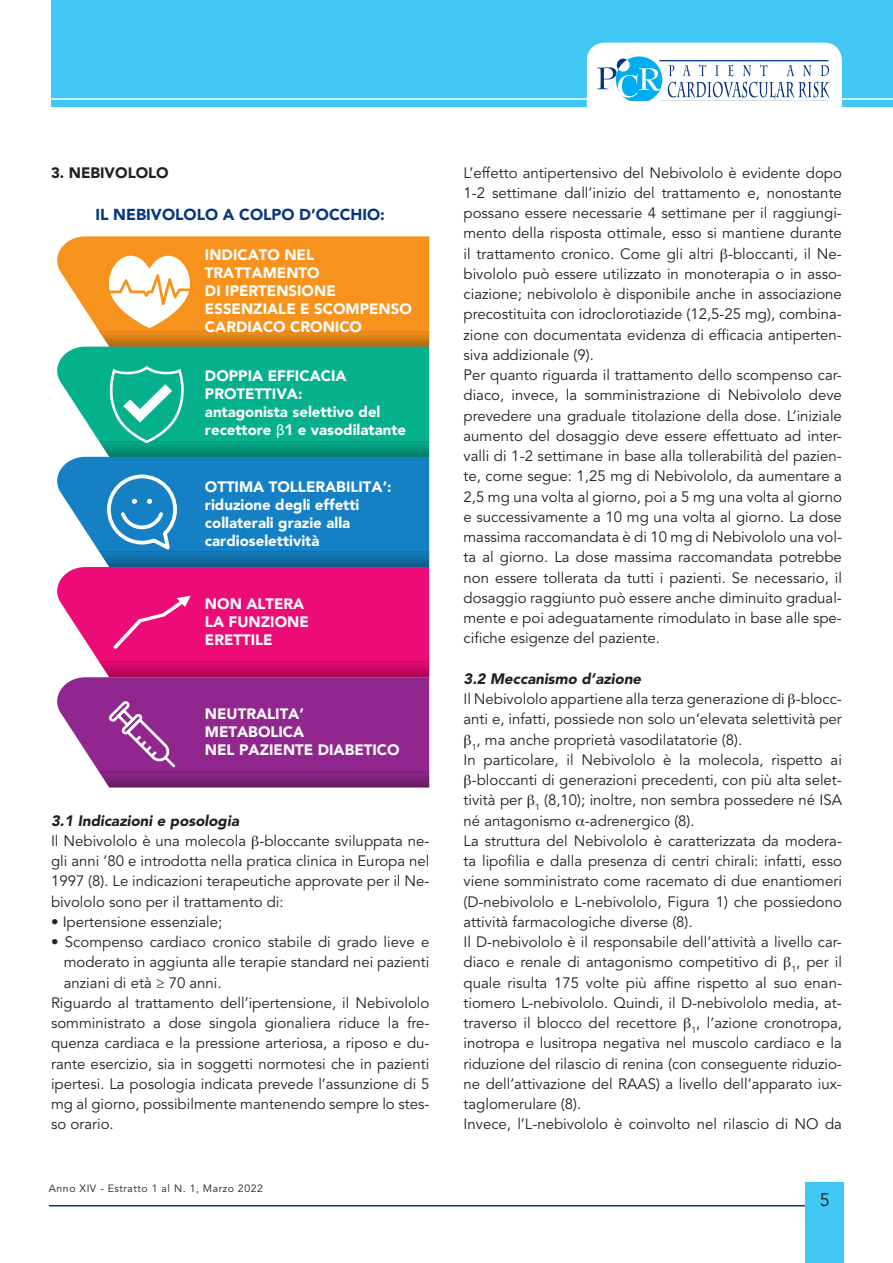
<style>
.page{position:relative;width:893px;height:1263px;background:#fff}
.page>*{position:absolute;margin:0;border:0;box-sizing:border-box;transform-origin:0 0}
.t1{font:18px "Avenir LT Std";color:#231f20}
.t2{font:900 15.75px "Avenir LT Std";color:#08357c}
.t3{font:15px/20.2px "Avenir LT Std";color:#231f20;text-align:justify}
.t4{font:900 15px/18px "Avenir LT Std";color:#fff}
.t5{font:italic 900 15px "Avenir LT Std";color:#231f20}
.t6{font:900 15px "Avenir LT Std";color:#231f20}
.t7{font:10.5px "Avenir LT Std";letter-spacing:.05em;color:#231f20}
.s1{font-family:"Myriad Pro";font-weight:400}
</style>
<div class="page">
<hr style="left:49px;top:1205px;width:761px;height:1px;background:#08357c">
<div style="left:51px;top:0;width:842px;height:106px;background:#40c7f4"></div>
<div style="left:587px;top:43px;width:255px;height:80px;background:#fff;border-radius:18px"></div>
<hr style="left:36px;top:98px;width:857px;height:2px;background:#fff">
<svg style="left:597px;top:56px;width:232px;height:44px"></svg>
<hr style="left:659px;top:60px;width:169px;height:1px;background:#083e89">
<div style="left:806px;top:1182px;width:38px;height:81px;background:#40c7f4"></div>
<svg style="left:57px;top:236px;width:372px;height:552px;background:#8b6f88"></svg>
<p class="t6" style="left:51px;top:163px;width:119px">3. NEBIVOLOLO</p>
<p class="t2" style="left:96px;top:205px;width:291px">IL NEBIVOLOLO A COLPO D’OCCHIO:</p>
<p class="t4" style="left:205px;top:246px;width:208px">INDICATO NEL<br>TRATTAMENTO<br>DI IPERTENSIONE<br>ESSENZIALE E SCOMPENSO<br>CARDIACO CRONICO</p>
<p class="t4" style="left:205px;top:367px;width:203px">DOPPIA EFFICACIA<br>PROTETTIVA:<br>antagonista selettivo del recettore <span class="s1">β</span>1 e vasodilatante</p>
<p class="t4" style="left:205px;top:478px;width:188px">OTTIMA TOLLERABILITA’: riduzione degli effetti collaterali grazie alla cardioselettività</p>
<p class="t4" style="left:205px;top:595px;width:105px">NON ALTERA<br>LA FUNZIONE<br>ERETTILE</p>
<p class="t4" style="left:205px;top:705px;width:196px">NEUTRALITA’<br>METABOLICA<br>NEL PAZIENTE DIABETICO</p>
<p class="t5" style="left:51px;top:811px;width:190px">3.1 Indicazioni e posologia</p>
<p class="t3" style="left:51px;top:831px;width:380px">Il Nebivololo è una molecola -bloccante sviluppata ne&shy;gli anni ’80 e introdotta nella pratica clinica in Europa nel 1997 (8). Le indicazioni terapeutiche approvate per il Ne&shy;bivololo sono per il trattamento di:</p>
<p class="t3" style="left:51px;top:912px;width:173px">• Ipertensione essenziale;</p>
<p class="t3" style="left:51px;top:932px;width:380px">• Scompenso cardiaco cronico stabile di grado lieve e</p>
<p class="t3" style="left:64px;top:952px;width:367px">moderato in aggiunta alle terapie standard nei pazienti</p>
<p class="t3" style="left:64px;top:973px;width:159px">anziani di età ≥ 70 anni.</p>
<p class="t3" style="left:51px;top:993px;width:380px">Riguardo al trattamento dell’ipertensione, il Nebivololo</p>
<p class="t3" style="left:51px;top:1013px;width:380px">somministrato a dose singola gionaliera riduce la fre-</p>
<p class="t3" style="left:51px;top:1033px;width:380px">quenza cardiaca e la pressione arteriosa, a riposo e du-</p>
<p class="t3" style="left:51px;top:1054px;width:380px">rante esercizio, sia in soggetti normotesi che in pazienti</p>
<p class="t3" style="left:51px;top:1074px;width:380px">ipertesi. La posologia indicata prevede l’assunzione di 5</p>
<p class="t3" style="left:51px;top:1094px;width:380px">mg al giorno, possibilmente mantenendo sempre lo stes-</p>
<p class="t3" style="left:51px;top:1114px;width:64px">so orario.</p>
<p class="t7" style="left:49px;top:1182px;width:215px">Anno XIV - Estratto 1 al N. 1, Marzo 2022</p>
<p class="t3" style="left:463px;top:163px;width:380px;text-align:left">L’effetto antipertensivo del Nebivololo è evidente dopo 1-2 settimane dall’inizio del trattamento e, nonostante possano essere necessarie 4 settimane per il raggiungi&shy;mento della risposta ottimale, esso si mantiene durante il trattamento cronico. Come gli altri -bloccanti, il Ne&shy;bivololo può essere utilizzato in monoterapia o in asso&shy;ciazione; nebivololo è disponibile anche in associazione precostituita con idroclorotiazide (12,5-25 mg), combina&shy;zione con documentata evidenza di efficacia antiperten&shy;siva addizionale (9).<br>Per quanto riguarda il trattamento dello scompenso car&shy;diaco, invece, la somministrazione di Nebivololo deve prevedere una graduale titolazione della dose. L’iniziale aumento del dosaggio deve essere effettuato ad inter&shy;valli di 1-2 settimane in base alla tollerabilità del pazien&shy;te, come segue: 1,25 mg di Nebivololo, da aumentare a 2,5 mg una volta al giorno, poi a 5 mg una volta al giorno e successivamente a 10 mg una volta al giorno. La dose massima raccomandata è di 10 mg di Nebivololo una vol&shy;ta al giorno. La dose massima raccomandata potrebbe non essere tollerata da tutti i pazienti. Se necessario, il dosaggio raggiunto può essere anche diminuito gradual&shy;mente e poi adeguatamente rimodulato in base alle spe&shy;cifiche esigenze del paziente.</p>
<p class="t5" style="left:463px;top:670px;width:179px">3.2 Meccanismo d’azione</p>
<p class="t3" style="left:463px;top:689px;width:380px">Il Nebivololo appartiene alla terza generazione di -blocc-</p>
<p class="t3" style="left:463px;top:709px;width:380px">anti e, infatti, possiede non solo un’elevata selettività per</p>
<p class="t3" style="left:472px;top:730px;width:272px"><sub>1</sub>, ma anche proprietà vasodilatatorie (8).</p>
<p class="t3" style="left:463px;top:750px;width:380px">In particolare, il Nebivololo è la molecola, rispetto ai</p>
<p class="t3" style="left:472px;top:770px;width:372px">-bloccanti di generazioni precedenti, con più alta selet-</p>
<p class="t3" style="left:463px;top:790px;width:380px">tività per <sub>1</sub> (8,10); inoltre, non sembra possedere né ISA</p>
<p class="t3" style="left:463px;top:811px;width:233px">né antagonismo -adrenergico (8).</p>
<p class="t3" style="left:463px;top:831px;width:380px">La struttura del Nebivololo è caratterizzata da modera-</p>
<p class="t3" style="left:463px;top:851px;width:380px">ta lipofilia e dalla presenza di centri chirali: infatti, esso</p>
<p class="t3" style="left:463px;top:871px;width:380px">viene somministrato come racemato di due enantiomeri</p>
<p class="t3" style="left:463px;top:892px;width:380px">(D-nebivololo e L-nebivololo, Figura 1) che possiedono</p>
<p class="t3" style="left:463px;top:912px;width:231px">attività farmacologiche diverse (8).</p>
<p class="t3" style="left:463px;top:932px;width:380px">Il D-nebivololo è il responsabile dell’attività a livello car-</p>
<p class="t3" style="left:463px;top:952px;width:380px">diaco e renale di antagonismo competitivo di <sub>1</sub>, per il</p>
<p class="t3" style="left:463px;top:973px;width:380px">quale risulta 175 volte più affine rispetto al suo enan-</p>
<p class="t3" style="left:463px;top:993px;width:380px">tiomero L-nebivololo. Quindi, il D-nebivololo media, at-</p>
<p class="t3" style="left:463px;top:1013px;width:380px">traverso il blocco del recettore <sub>1</sub>, l’azione cronotropa,</p>
<p class="t3" style="left:463px;top:1033px;width:380px">inotropa e lusitropa negativa nel muscolo cardiaco e la</p>
<p class="t3" style="left:463px;top:1054px;width:380px">riduzione del rilascio di renina (con conseguente riduzio-</p>
<p class="t3" style="left:463px;top:1074px;width:380px">ne dell’attivazione del RAAS) a livello dell’apparato iux-</p>
<p class="t3" style="left:463px;top:1094px;width:119px">taglomerulare (8).</p>
<p class="t3" style="left:463px;top:1114px;width:380px">Invece, l’L-nebivololo è coinvolto nel rilascio di NO da</p>
<p class="t1" style="left:820px;top:1189px;width:12px">5</p>
</div>
